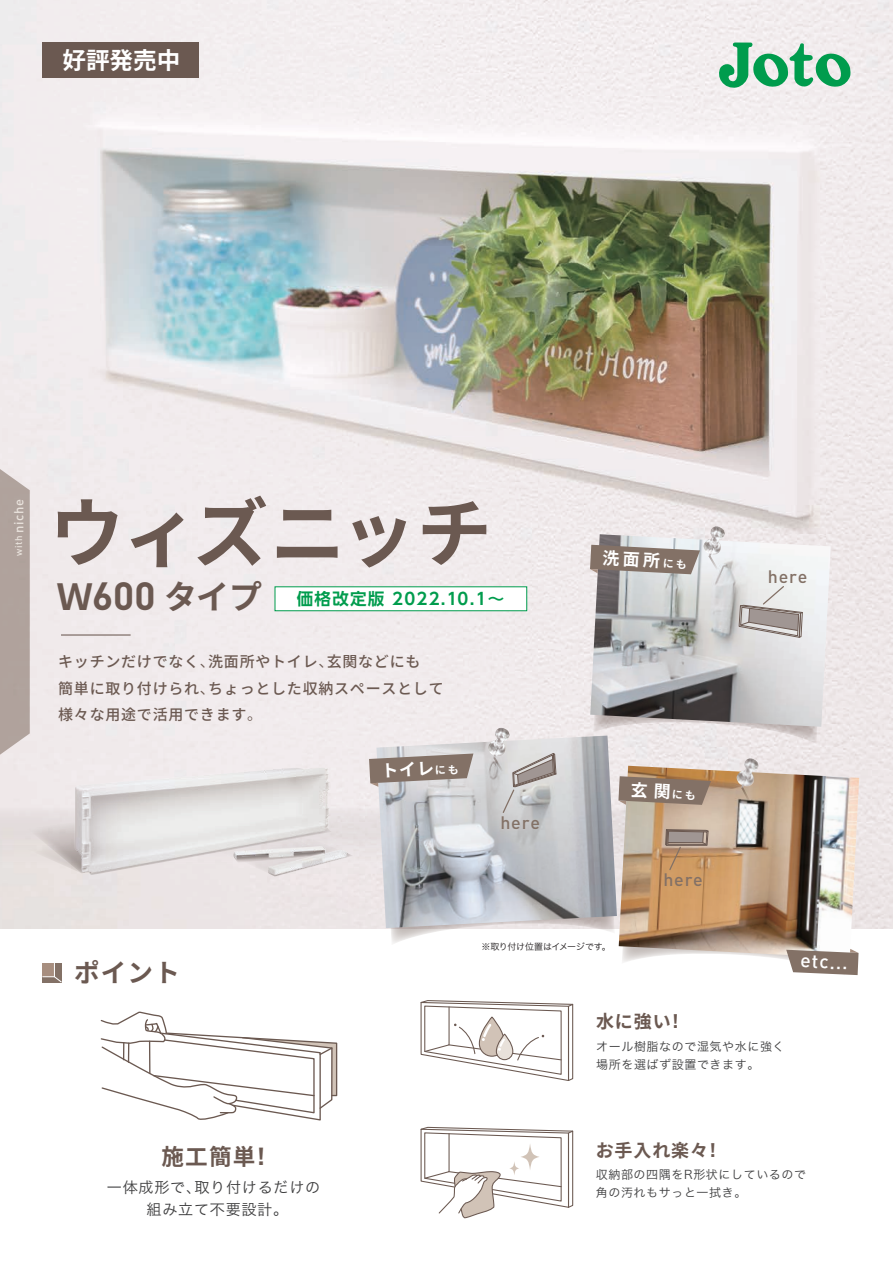
<style>
.page{position:relative;width:893px;height:1263px;background:#fff}
.page>*{position:absolute;margin:0;border:0;box-sizing:border-box;transform-origin:0 0}
.t1{font:700 75px "Source Han Sans JP";letter-spacing:-.025em;color:#6b5951}
.t2{font:700 38.85px "DIN Pro";color:#6b5951}
.t3{font:700 25.5px "Source Han Sans JP";color:#6b5951}
.t4{font:700 23.55px "Source Han Sans JP";color:#fff}
.t5{font:700 22.65px "Source Han Sans JP";color:#6b5951}
.t6{font:500 19.5px "DIN Pro";color:#fff}
.t7{font:700 18px "Source Han Sans JP";letter-spacing:.05em;color:#6b5951}
.t8{font:500 17.85px "DIN Pro";letter-spacing:.045em;color:#837166}
.t9{font:700 16.95px "Source Han Sans JP";color:#fff}
.t10{font:700 16.5px "UD Shin Go Pro De";letter-spacing:.075em;color:#009c4d}
.t11{font:500 15px/26.2px "Source Han Sans JP";letter-spacing:.05em;color:#6b5951}
.t12{font:15px/22.6px "Hira Kaku Std W3";letter-spacing:.05em;color:#3e3e3f;text-align:center}
.t13{font:500 12.9px "DIN Pro";letter-spacing:.04em;color:#e9e3dd}
.t14{font:12px/18px "Hira Kaku Std W3";letter-spacing:.05em;color:#3e3e3f}
.t15{font:9px "Hira Kaku Std W3";letter-spacing:-.03em;color:#231f20}
.s1{font-size:9.75px}
.s2{font-family:"Source Han Sans JP";font-size:36px}
.s3{font-family:"Source Han Sans JP";font-size:33px}
.s4{font-weight:400}
.s5{font-size:10.8px}
.s6{font-family:"DIN Pro";font-size:24.45px}
.s7{font-family:"DIN Pro";font-size:19.5px}
</style>
<div class="page">
<img style="left:0;top:0;width:893px;height:929px">
<svg style="left:100px;top:1011px;width:238px;height:110px"></svg>
<svg style="left:420px;top:1126px;width:154px;height:93px"></svg>
<svg style="left:521px;top:1143px;width:18px;height:27px"></svg>
<svg style="left:509px;top:1161px;width:10px;height:14px"></svg>
<svg style="left:420px;top:1000px;width:154px;height:81px"></svg>
<img style="left:590px;top:534px;width:241px;height:193px">
<img style="left:703px;top:526px;width:22px;height:19px">
<svg style="left:42px;top:963px;width:20px;height:20px"></svg>
<div style="left:43px;top:43px;width:156px;height:35px;background:#6b5951"></div>
<img style="left:376px;top:735px;width:241px;height:17px">
<img style="left:488px;top:728px;width:22px;height:24px">
<hr style="left:61px;top:634px;width:70px;height:1px;background:#6b5951">
<svg style="left:0;top:460px;width:30px;height:304px;background:#b7aaa5"></svg>
<svg style="left:590px;top:545px;width:236px;height:199px;background:#c0bebe"></svg>
<img style="left:371px;top:752px;width:487px;height:223px">
<svg style="left:15px;top:797px;width:10px;height:80px"></svg>
<img style="left:25px;top:711px;width:346px;height:218px">
<svg style="left:718px;top:43px;width:132px;height:46px"></svg>
<div style="left:275px;top:586px;width:252px;height:25px;background:#fff"></div>
<h3 class="t4" style="left:62px;top:47px;width:119px">好評発売中</h3>
<p class="t13" style="left:10px;top:556px;width:58px;rotate:-90deg"><span class="s1">with</span> niche</p>
<h1 class="t1" style="left:49px;top:491px;width:444px">ウィズニッチ</h1>
<h2 class="t2" style="left:57px;top:570px;width:207px"><span class="s2">Ｗ</span>600 <span class="s3">タイプ</span></h2>
<p class="t10" style="left:297px;top:586px;width:209px">価格改定版 2022.10.1～</p>
<p class="t11" style="left:58px;top:649px;width:387px">キッチンだけでなく<span class="s4">、</span>洗面所やトイレ<span class="s4">、</span>玄関などにも<br>簡単に取り付けられ<span class="s4">、</span>ちょっとした収納スペースとして様々な用途で活用できます<span class="s4">。</span></p>
<p class="t9" style="left:381px;top:761px;width:79px;rotate:-3deg">トイレ<span class="s5">にも</span></p>
<p class="t8" style="left:500px;top:810px;width:41px">here</p>
<p class="t9" style="left:603px;top:548px;width:86px;rotate:3deg">洗面所<span class="s5">にも</span></p>
<p class="t9" style="left:631px;top:780px;width:67px;rotate:3deg">玄関<span class="s5">にも</span></p>
<p class="t8" style="left:663px;top:867px;width:41px">here</p>
<h3 class="t3" style="left:74px;top:958px;width:107px">ポイント</h3>
<p class="t15" style="left:481px;top:939px;width:131px">※取り付け位置はイメージです。</p>
<p class="t8" style="left:768px;top:564px;width:41px">here</p>
<h3 class="t6" style="left:801px;top:947px;width:49px;rotate:3deg">etc...</h3>
<h3 class="t5" style="left:162px;top:1144px;width:105px">施工簡単<span class="s6">!</span></h3>
<p class="t12" style="left:107px;top:1176px;width:215px">一体成形で、取り付けるだけの組み立て不要設計。</p>
<p class="t7" style="left:596px;top:1011px;width:84px">水に強い<span class="s7">!</span></p>
<p class="t14" style="left:596px;top:1037px;width:190px">オール樹脂なので湿気や水に強く場所を選ばず設置できます。</p>
<p class="t7" style="left:596px;top:1140px;width:122px">お手入れ楽々<span class="s7">!</span></p>
<p class="t14" style="left:596px;top:1165px;width:212px">収納部の四隅をR形状にしているので角の汚れもサっと一拭き。</p>
</div>
